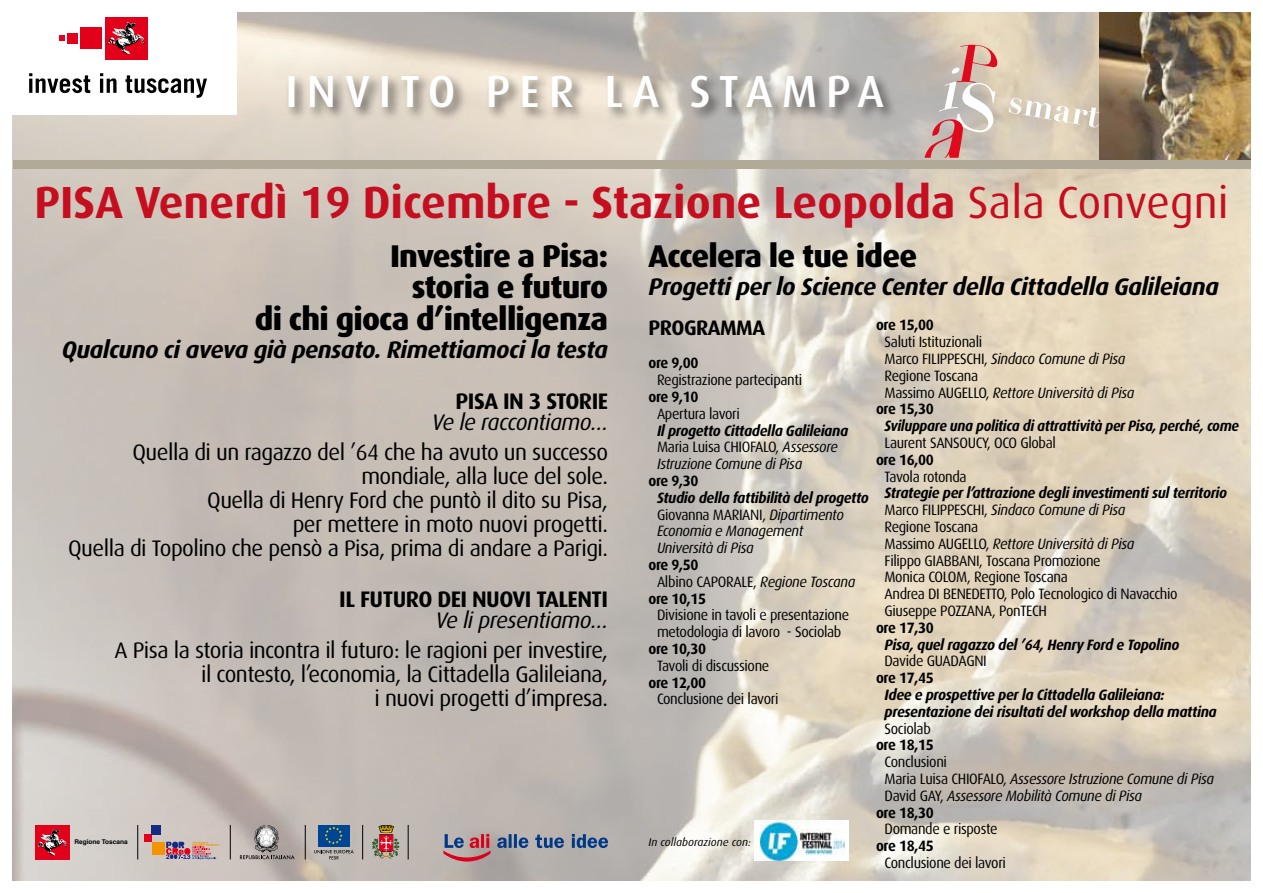
<style>
.page{position:relative;width:1263px;height:893px;background:#fff}
.page>*{position:absolute;margin:0;border:0;box-sizing:border-box;transform-origin:0 0}
.t1{font:700 45px "Dax";color:#c50e1f}
.t2{font:500 45px "Dax";letter-spacing:.2em;color:#fff}
.t3{font:800 31.5px/31.5px "Dax";letter-spacing:-.025em;color:#000;text-align:right}
.t4{font:italic 700 24px "Dax";letter-spacing:-.025em;color:#000}
.t5{font:22.5px/24px "Dax";letter-spacing:-.025em;color:#000;text-align:right}
.t6{font:700 22.5px "Dax";letter-spacing:-.025em;color:#000}
.t7{font:italic 22.5px "Dax";letter-spacing:-.025em;color:#000}
.t8{font:700 21px "Dax";letter-spacing:-.025em;color:#000}
.t9{font:15px/16.8px "Dax";letter-spacing:-.025em;color:#000;scale:.95 1}
.t10{font:italic 15px/16.8px "Dax";letter-spacing:-.025em;color:#000;scale:.95 1}
.t11{font:italic 700 15px/16.8px "Dax";letter-spacing:-.025em;color:#000;scale:.95 1}
.t12{font:700 15px "Dax";letter-spacing:-.025em;color:#000;scale:.95 1}
.t13{font:italic 700 15px "Dax";letter-spacing:-.025em;color:#000;scale:.92 1}
.t14{font:italic 11.25px "Dax";color:#000}
.t15{font:700 6.45px "Helvetica";color:#000}
.s1{font-weight:400}
.s2{font-weight:700}
.s3{font-style:normal}
.s4{font-weight:700;font-style:italic}
.s5{font-style:italic}
</style>
<div class="page">
<img style="left:13px;top:13px;width:1237px;height:867px">
<img style="left:1100px;top:13px;width:150px;height:147px">
<svg style="left:497px;top:834px;width:111px;height:14px;background:#6b7f9d"></svg>
<svg style="left:443px;top:834px;width:47px;height:27px"></svg>
<svg style="left:166px;top:842px;width:53px;height:17px"></svg>
<div style="left:152px;top:842px;width:12px;height:12px;background:#f39400"></div>
<div style="left:145px;top:834px;width:7px;height:8px;background:#e2001a"></div>
<div style="left:152px;top:825px;width:9px;height:9px;background:#162983"></div>
<svg style="left:240px;top:825px;width:55px;height:34px;background:#a59e9c"></svg>
<div style="left:318px;top:825px;width:31px;height:21px;background:#004494"></div>
<svg style="left:325px;top:826px;width:18px;height:18px"></svg>
<svg style="left:314px;top:850px;width:40px;height:9px"></svg>
<div style="left:35px;top:825px;width:35px;height:34px;background:#e2001a"></div>
<img style="left:37px;top:829px;width:30px;height:27px">
<svg style="left:372px;top:825px;width:27px;height:34px"></svg>
<hr style="left:137px;top:825px;width:1px;height:34px;background:#000">
<hr style="left:230px;top:825px;width:1px;height:34px;background:#000">
<hr style="left:305px;top:825px;width:1px;height:34px;background:#000">
<hr style="left:362px;top:825px;width:1px;height:34px;background:#000">
<hr style="left:408px;top:825px;width:1px;height:34px;background:#000">
<svg style="left:924px;top:45px;width:74px;height:113px;background:#ceafa9"></svg>
<svg style="left:1008px;top:98px;width:91px;height:29px"></svg>
<div style="left:285px;top:72px;width:612px;height:50px;background:#000;opacity:.54"></div>
<div style="left:13px;top:161px;width:1237px;height:8px;background:#b1aa98"></div>
<div style="left:0;top:0;width:236px;height:115px;background:#fff"></div>
<svg style="left:29px;top:73px;width:61px;height:20px"></svg>
<svg style="left:100px;top:73px;width:17px;height:20px"></svg>
<svg style="left:125px;top:75px;width:82px;height:23px"></svg>
<div style="left:105px;top:17px;width:43px;height:42px;background:#e2001a"></div>
<img style="left:108px;top:21px;width:37px;height:34px">
<div style="left:81px;top:28px;width:21px;height:21px;background:#e2001a"></div>
<div style="left:67px;top:33px;width:11px;height:11px;background:#e2001a"></div>
<svg style="left:59px;top:36px;width:6px;height:5px"></svg>
<div style="left:754px;top:820px;width:95px;height:41px;background:#fff"></div>
<img style="left:761px;top:820px;width:83px;height:41px">
<h1 class="t2" style="left:285px;top:66px;width:600px">INVI TO PER LA STAMPA</h1>
<h1 class="t1" style="left:34px;top:177px;width:1196px">Pisa Venerdì 19 Dicembre - Stazione Leopolda <span class="s1">Sala Convegni</span></h1>
<h2 class="t3" style="left:648px;top:240px;width:270px">Accelera le tue idee</h2>
<h3 class="t4" style="left:648px;top:273px;width:572px">Progetti per lo Science Center della Cittadella Galileiana</h3>
<h3 class="t8" style="left:648px;top:316px;width:118px">PROGRAMMA</h3>
<p class="t12" style="left:648px;top:355px;width:54px">ore 9,00</p>
<p class="t9" style="left:657px;top:372px;width:154px">Registrazione partecipanti</p>
<p class="t12" style="left:648px;top:388px;width:54px">ore 9,10</p>
<p class="t9" style="left:657px;top:405px;width:89px">Apertura lavori</p>
<p class="t10" style="left:657px;top:422px;width:203px"><span class="s2">Il progetto Cittadella Galileiana<br></span><span class="s3">Maria Luisa Chi ofalo,</span> Assessore<br>Istruzione Comune di Pisa</p>
<p class="t12" style="left:648px;top:472px;width:54px">ore 9,30</p>
<p class="t11" style="left:657px;top:489px;width:224px">Studio della fattibilità del progetto</p>
<p class="t9" style="left:657px;top:506px;width:79px">Giovanna Maria</p>
<h2 class="t3" style="left:255px;top:240px;width:355px">Investire a Pisa:<br>storia e futuro<br>di chi gioca d’intelligenza</h2>
<h3 class="t4" style="left:62px;top:336px;width:548px">Qualcuno ci aveva già pensato. Rimettiamoci la testa</h3>
<h3 class="t6" style="left:456px;top:389px;width:154px">PISA IN 3 STORIE</h3>
<h3 class="t7" style="left:432px;top:410px;width:178px">Ve le raccontiamo…</h3>
<h3 class="t5" style="left:68px;top:441px;width:541px">Quella di un ragazzo del ’64 che ha avuto un successo mondiale, alla luce del sole.<br>Quella di Henry Ford che puntò il dito su Pisa,<br>per mettere in moto nuovi progetti.<br>Quella di Topolino che pensò a Pisa, prima di andare a Parigi.</h3>
<h3 class="t6" style="left:339px;top:587px;width:270px">IL FUTURO DEI NUOVI TALENTI</h3>
<h3 class="t7" style="left:435px;top:608px;width:174px">Ve li presentiamo…</h3>
<h3 class="t5" style="left:114px;top:639px;width:495px">A Pisa la storia incontra il futuro: le ragioni per investire, il contesto, l’economia, la Cittadella Galileiana,<br>i nuovi progetti d’impresa.</h3>
<p class="t12" style="left:876px;top:317px;width:62px">ore 15,00</p>
<p class="t9" style="left:884px;top:334px;width:104px">Saluti Istituzionali</p>
<p class="t10" style="left:884px;top:351px;width:255px"><span class="s3">Marco Fi lipp eschi,</span> Sindaco Comune di Pisa</p>
<p class="t9" style="left:884px;top:367px;width:100px">Regione Toscana</p>
<p class="t10" style="left:884px;top:384px;width:264px"><span class="s3">Massimo Augello,</span> Rettore Università di Pisa</p>
<p class="t12" style="left:876px;top:401px;width:62px">ore 15,30</p>
<p class="t13" style="left:884px;top:418px;width:387px">Sviluppare una politica di attrattività per Pisa, perché, come</p>
<p class="t9" style="left:876px;top:435px;width:191px">Laurent Sansoucy, OCO Global</p>
<p class="t12" style="left:876px;top:451px;width:62px">ore 16,00</p>
<p class="t9" style="left:884px;top:468px;width:88px">Tavola rotonda</p>
<p class="t9" style="left:884px;top:485px;width:362px"><span class="s4">Strategie per l’attrazione degli investimenti sul territorio </span>Marco Fi lipp eschi, <span class="s5">Sindaco Comune di Pisa<br></span>Regione Toscana<br>Massimo Augello, <span class="s5">Rettore Università di Pisa<br></span>Filippo Giabbani, Toscana Promozione<br>Monica Colom, Regione Toscana<br>Andrea Di Benedetto, Polo Tecnologico di Navacchio Giuseppe Pozzana, PonTECH</p>
<p class="t12" style="left:876px;top:619px;width:62px">ore 17,30</p>
<p class="t11" style="left:884px;top:636px;width:312px">Pisa, quel ragazzo del ’64, Henry Ford e Topolino</p>
<p class="t9" style="left:884px;top:653px;width:71px">Davide Guadag</p>
<p class="t9" style="left:974px;top:653px;width:12px">ni</p>
<p class="t12" style="left:876px;top:670px;width:62px">ore 17,45</p>
<p class="t11" style="left:884px;top:687px;width:351px">Idee e prospettive per la Cittadella Galileiana: presentazione dei risultati del workshop della mattina</p>
<p class="t9" style="left:884px;top:720px;width:50px">Sociolab</p>
<p class="t12" style="left:876px;top:737px;width:62px">ore 18,15</p>
<p class="t9" style="left:884px;top:754px;width:67px">Conclusioni</p>
<p class="t10" style="left:884px;top:771px;width:348px"><span class="s3">Maria Luisa Chi ofa lo,</span> Assessore Istruzione Comune di Pisa</p>
<p class="t10" style="left:884px;top:787px;width:273px"><span class="s3">David Gay,</span> Assessore Mobilità Comune di Pisa</p>
<p class="t12" style="left:876px;top:804px;width:62px">ore 18,30</p>
<p class="t9" style="left:884px;top:821px;width:120px">Domande e risposte</p>
<p class="t12" style="left:876px;top:838px;width:62px">ore 18,45</p>
<p class="t9" style="left:884px;top:855px;width:129px">Conclusione dei lavori</p>
<p class="t10" style="left:657px;top:506px;width:198px;text-indent:93px"><span class="s3">ni ,</span> Dipartimento<br>Economia e Management<br>Università di Pisa</p>
<p class="t12" style="left:648px;top:556px;width:54px">ore 9,50</p>
<p class="t9" style="left:657px;top:573px;width:210px">Albino Caporale, <span class="s5">Regione Toscana</span></p>
<p class="t12" style="left:648px;top:590px;width:62px">ore 10,15</p>
<p class="t9" style="left:657px;top:607px;width:204px">Divisione in tavoli e presentazione metodologia di lavoro - Sociolab</p>
<p class="t12" style="left:648px;top:640px;width:62px">ore 10,30</p>
<p class="t9" style="left:657px;top:657px;width:120px">Tavoli di discussione</p>
<p class="t12" style="left:648px;top:674px;width:62px">ore 12,00</p>
<p class="t9" style="left:657px;top:691px;width:129px">Conclusione dei lavori</p>
<p class="t14" style="left:648px;top:836px;width:104px">In collaborazione con:</p>
<p class="t15" style="left:74px;top:836px;width:55px">Regione Toscana</p>
</div>
